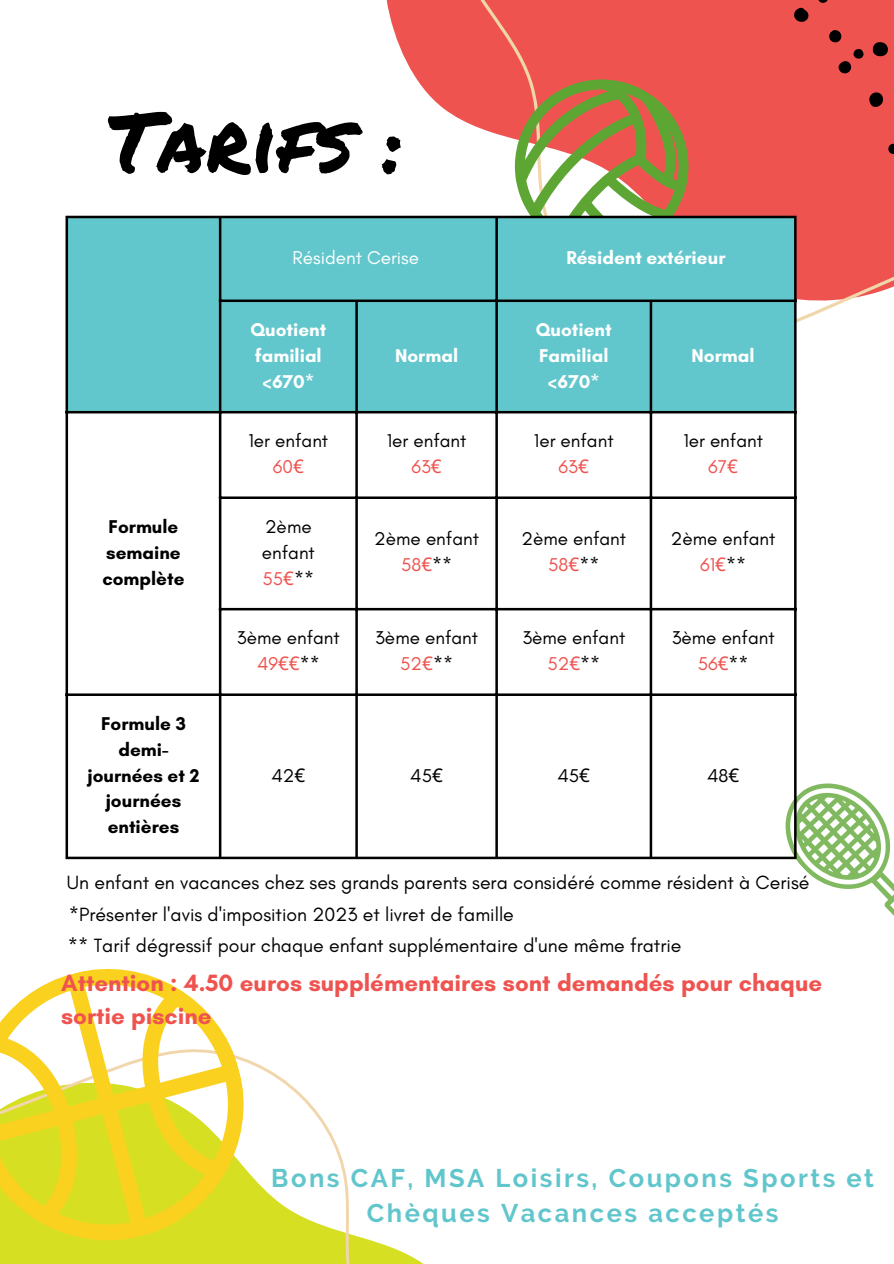
<style>
.page{position:relative;width:894px;height:1264px;background:#fff}
.page>*{position:absolute;margin:0;border:0;box-sizing:border-box;transform-origin:0 0}
.t1{font:82.5px "Permanent Marker";color:#000}
.t2{font:700 25.5px/35px "Raleway";letter-spacing:.1em;color:#61c6cc;text-align:center}
.t3{font:700 24px/32.7px "Glacial Indifference";color:#ef534f}
.t4{font:19.5px "Glacial Indifference";color:#000}
.t5{font:18.9px/25.8px "Glacial Indifference";color:#000;text-align:center}
.t6{font:700 18.9px/25.8px "Glacial Indifference";color:#fff;text-align:center}
.t7{font:700 18.9px/25.8px "Glacial Indifference";color:#000;text-align:center}
.t8{font:18.9px "Glacial Indifference";color:#ef534f}
.t9{font:18.9px "Glacial Indifference";color:#fff}
.s1{font-family:"Noto Sans"}
.s2{color:#000}
.s3{color:#ef534f}
.s4{font-family:"Noto Sans";color:#ef534f}
</style>
<div class="page">
<svg style="left:273px;top:1072px;width:149px;height:191px"></svg>
<svg style="left:401px;top:0;width:492px;height:381px"></svg>
<svg style="left:764px;top:762px;width:129px;height:153px"></svg>
<svg style="left:0;top:968px;width:273px;height:295px"></svg>
<svg style="left:514px;top:79px;width:174px;height:137px"></svg>
<svg style="left:865px;top:89px;width:21px;height:21px"></svg>
<svg style="left:885px;top:142px;width:8px;height:14px"></svg>
<svg style="left:789px;top:0;width:101px;height:77px;background:#da4c48"></svg>
<div style="left:68px;top:218px;width:725px;height:193px;background:#62c7cc"></div>
<hr style="left:65px;top:218px;width:3px;height:638px;background:#000">
<hr style="left:219px;top:218px;width:2px;height:638px;background:#000">
<hr style="left:355px;top:302px;width:3px;height:554px;background:#000">
<hr style="left:495px;top:218px;width:2px;height:638px;background:#000">
<hr style="left:649px;top:302px;width:3px;height:554px;background:#000">
<hr style="left:793px;top:218px;width:3px;height:638px;background:#000">
<hr style="left:65px;top:216px;width:731px;height:2px;background:#000">
<hr style="left:219px;top:299px;width:577px;height:3px;background:#000">
<hr style="left:65px;top:411px;width:731px;height:2px;background:#000">
<hr style="left:219px;top:496px;width:577px;height:3px;background:#000">
<hr style="left:219px;top:608px;width:577px;height:2px;background:#000">
<hr style="left:65px;top:693px;width:731px;height:3px;background:#000">
<hr style="left:65px;top:856px;width:731px;height:3px;background:#000">
<p class="t1" style="left:108px;top:81px;width:297px">Tarifs :</p>
<p class="t9" style="left:292px;top:246px;width:128px">Résident Cerise</p>
<p class="t6" style="left:566px;top:245px;width:160px">Résident extérieur</p>
<p class="t7" style="left:102px;top:513px;width:84px">Formule semaine complète</p>
<p class="t7" style="left:87px;top:710px;width:114px">Formule 3 demi&shy;journées et 2 journées entières</p>
<h1 class="t6" style="left:250px;top:316px;width:77px">Quotient familial &lt;670*</h1>
<p class="t5" style="left:248px;top:428px;width:81px">1er enfant</p>
<p class="t8" style="left:273px;top:455px;width:33px">60<span class="s1">€</span></p>
<p class="t5" style="left:262px;top:513px;width:54px;text-align:left">2ème enfant</p>
<p class="t8" style="left:262px;top:566px;width:53px">55<span class="s1">€</span><span class="s2">**</span></p>
<p class="t6" style="left:395px;top:342px;width:64px">Normal</p>
<p class="t5" style="left:386px;top:428px;width:81px">1er enfant</p>
<p class="t8" style="left:411px;top:455px;width:32px">63<span class="s1">€</span></p>
<p class="t5" style="left:374px;top:525px;width:106px">2ème enfant</p>
<p class="t8" style="left:401px;top:553px;width:53px">58<span class="s1">€</span><span class="s2">**</span></p>
<p class="t6" style="left:535px;top:316px;width:77px">Quotient<br>Familial &lt;670*</p>
<p class="t5" style="left:534px;top:428px;width:81px">1er enfant</p>
<p class="t8" style="left:558px;top:455px;width:32px">63<span class="s1">€</span></p>
<p class="t5" style="left:521px;top:525px;width:106px">2ème enfant</p>
<p class="t8" style="left:548px;top:553px;width:53px">58<span class="s1">€</span><span class="s2">**</span></p>
<p class="t6" style="left:691px;top:342px;width:64px">Normal</p>
<p class="t5" style="left:683px;top:428px;width:81px">1er enfant</p>
<p class="t8" style="left:708px;top:455px;width:31px">67<span class="s1">€</span></p>
<p class="t5" style="left:670px;top:525px;width:106px">2ème enfant</p>
<p class="t8" style="left:700px;top:553px;width:47px">61<span class="s1">€</span><span class="s2">**</span></p>
<p class="t5" style="left:237px;top:624px;width:104px">3ème enfant<br><span class="s3">49</span><span class="s4">€€</span>**</p>
<p class="t5" style="left:375px;top:624px;width:104px">3ème enfant<br><span class="s3">52</span><span class="s4">€</span>**</p>
<p class="t5" style="left:522px;top:624px;width:104px">3ème enfant<br><span class="s3">52</span><span class="s4">€</span>**</p>
<p class="t5" style="left:671px;top:624px;width:104px">3ème enfant<br><span class="s3">56</span><span class="s4">€</span>**</p>
<p class="t5" style="left:271px;top:762px;width:35px">42<span class="s1">€</span></p>
<p class="t5" style="left:410px;top:762px;width:34px">45<span class="s1">€</span></p>
<p class="t5" style="left:557px;top:762px;width:34px">45<span class="s1">€</span></p>
<p class="t5" style="left:706px;top:762px;width:34px">48<span class="s1">€</span></p>
<p class="t4" style="left:67px;top:870px;width:743px">Un enfant en vacances chez ses grands parents sera considéré comme résident à Cerisé</p>
<p class="t4" style="left:69px;top:902px;width:446px">*Présenter l'avis d'imposition 2023 et livret de famille</p>
<p class="t4" style="left:68px;top:933px;width:615px">** Tarif dégressif pour chaque enfant supplémentaire d'une même fratrie</p>
<p class="t3" style="left:61px;top:966px;width:762px">Attention : 4.50 euros supplémentaires sont demandés pour chaque sortie piscine</p>
<p class="t2" style="left:271px;top:1160px;width:604px">Bons CAF, MSA Loisirs, Coupons Sports et<br>Chèques Vacances acceptés</p>
</div>
